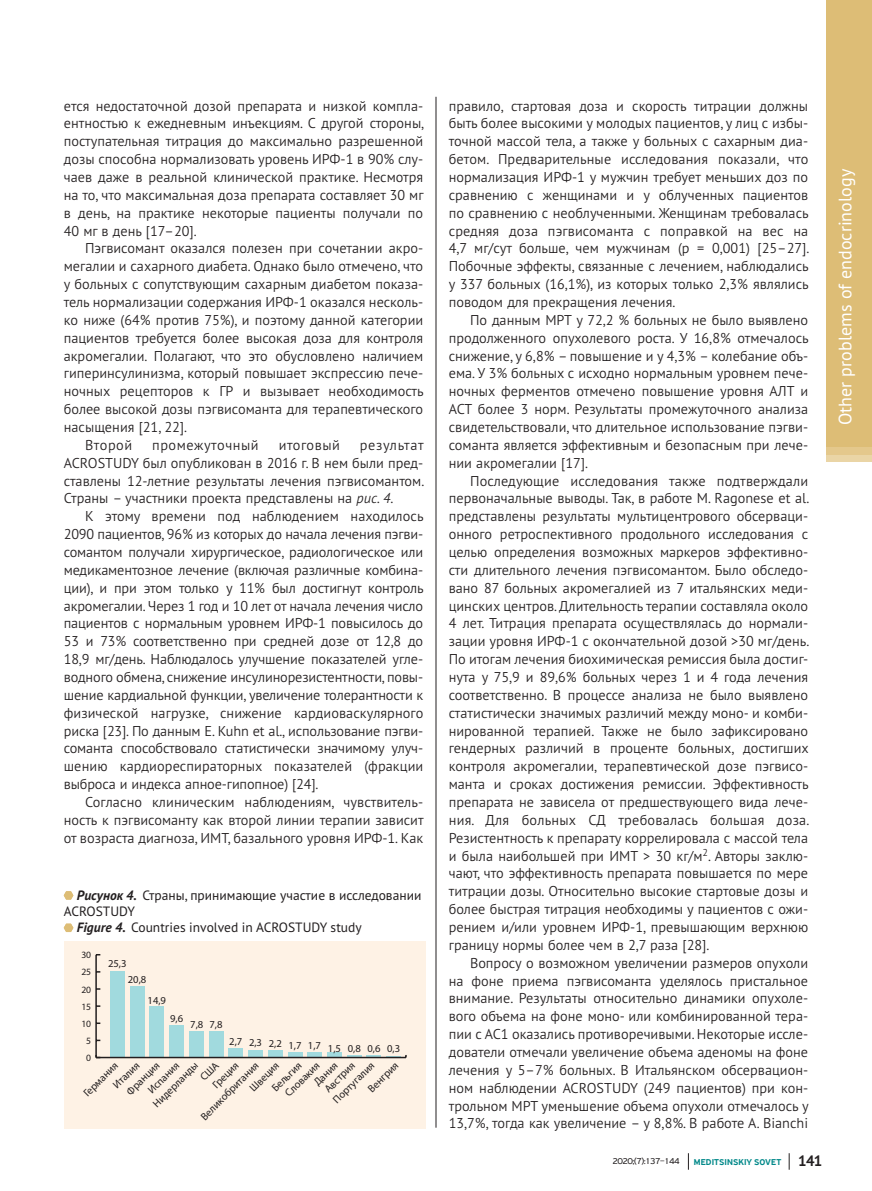
<style>
.page{position:relative;width:872px;height:1191px;background:#fff}
.page>*{position:absolute;margin:0;border:0;box-sizing:border-box;transform-origin:0 0}
.t1{font:18px "PT Sans Pro";color:#fff}
.t2{font:300 14.25px/17.9px "PT Sans Pro";color:#231f20;text-align:justify}
.t3{font:300 14.25px "PT Sans Pro";letter-spacing:.04em;color:#231f20}
.t4{font:13.5px "PT Sans Pro";color:#231f20}
.t5{font:10.65px/12.5px "Myriad Pro";color:#231f20}
.t6{font:9.6px "Myriad Pro";color:#231f20}
.t7{font:500 9px "PF Highway Sans Pro";letter-spacing:.01em;color:#008889}
.t8{font:9px "PF Highway Sans Pro";letter-spacing:-.06em;color:#231f20}
.s1{font-style:italic}
.s2{font-weight:700;font-style:italic}
.s3{font-family:"PT Sans Pro";font-weight:700;font-size:15px;color:#231f20}
</style>
<div class="page">
<svg style="left:788px;top:1153px;width:1px;height:16px"></svg>
<svg style="left:688px;top:1153px;width:1px;height:16px"></svg>
<div style="left:826px;top:0;width:46px;height:446px;background:#ddbd76"></div>
<hr style="left:436px;top:97px;width:1px;height:1030px;background:#231f20">
<svg style="left:64px;top:891px;width:9px;height:8px"></svg>
<svg style="left:64px;top:923px;width:9px;height:9px"></svg>
<div style="left:64px;top:941px;width:361px;height:187px;background:#fef2e5"></div>
<hr style="left:347px;top:1054px;width:15px;height:3px;background:#a1dade">
<div style="left:327px;top:1052px;width:15px;height:5px;background:#a1dade"></div>
<div style="left:307px;top:1051px;width:15px;height:6px;background:#a1dade"></div>
<div style="left:287px;top:1051px;width:15px;height:6px;background:#a1dade"></div>
<div style="left:268px;top:1050px;width:15px;height:7px;background:#a1dade"></div>
<div style="left:248px;top:1049px;width:15px;height:8px;background:#a1dade"></div>
<div style="left:228px;top:1048px;width:15px;height:9px;background:#a1dade"></div>
<div style="left:209px;top:1030px;width:14px;height:27px;background:#a1dade"></div>
<div style="left:189px;top:1030px;width:15px;height:27px;background:#a1dade"></div>
<div style="left:169px;top:1024px;width:15px;height:33px;background:#a1dade"></div>
<div style="left:149px;top:1006px;width:15px;height:51px;background:#a1dade"></div>
<div style="left:130px;top:986px;width:14px;height:71px;background:#a1dade"></div>
<div style="left:110px;top:970px;width:15px;height:87px;background:#a1dade"></div>
<hr style="left:96px;top:1056px;width:310px;height:2px;background:#231f20">
<svg style="left:366px;top:1055px;width:41px;height:2px"></svg>
<hr style="left:95px;top:954px;width:2px;height:103px;background:#231f20">
<hr style="left:99px;top:1190px;width:310px;height:1px;background:#231f20">
<p class="t2" style="left:64px;top:96px;width:362px">ется недостаточной дозой препарата и низкой компла&shy;ентностью к ежедневным инъекциям. С другой стороны, поступательная титрация до максимально разрешенной дозы способна нормализовать уровень ИРФ-1 в 90% слу&shy;чаев даже в реальной клинической практике. Несмотря на то, что максимальная доза препарата составляет 30 мг в день, на практике некоторые пациенты получали по 40 мг в день [17–20].</p>
<p class="t2" style="left:85px;top:239px;width:340px">Пэгвисомант оказался полезен при сочетании акро-</p>
<p class="t2" style="left:64px;top:257px;width:361px">мегалии и сахарного диабета. Однако было отмечено, что</p>
<p class="t2" style="left:64px;top:275px;width:361px">у больных с сопутствующим сахарным диабетом показа-</p>
<p class="t2" style="left:64px;top:293px;width:361px">тель нормализации содержания ИРФ-1 оказался несколь-</p>
<p class="t2" style="left:64px;top:310px;width:361px">ко ниже (64% против 75%), и поэтому данной категории</p>
<p class="t2" style="left:64px;top:328px;width:361px">пациентов требуется более высокая доза для контроля</p>
<p class="t2" style="left:64px;top:346px;width:361px">акромегалии. Полагают, что это обусловлено наличием</p>
<p class="t2" style="left:64px;top:364px;width:361px">гиперинсулинизма, который повышает экспрессию пече-</p>
<p class="t2" style="left:64px;top:382px;width:361px">ночных рецепторов к ГР и вызывает необходимость</p>
<p class="t2" style="left:64px;top:400px;width:361px">более высокой дозы пэгвисоманта для терапевтического</p>
<p class="t2" style="left:64px;top:418px;width:125px">насыщения [21, 22].</p>
<p class="t2" style="left:85px;top:435px;width:49px">Второй</p>
<p class="t3" style="left:152px;top:435px;width:108px">промежуточный</p>
<p class="t3" style="left:279px;top:435px;width:63px">итоговый</p>
<p class="t2" style="left:64px;top:435px;width:362px;text-indent:296px">результат ACROSTUDY был опубликован в 2016 г. В нем были пред&shy;ставлены 12-летние результаты лечения пэгвисомантом.<br>Страны – участники проекта представлены на <span class="s1">рис. 4</span>.</p>
<p class="t2" style="left:64px;top:507px;width:361px;text-align:left;text-indent:21px">К этому времени под наблюдением находилось 2090 пациентов, 96% из которых до начала лечения пэгви&shy;сомантом получали хирургическое, радиологическое или медикаментозное лечение (включая различные комбина&shy;ции), и при этом только у 11% был достигнут контроль акромегалии. Через 1 год и 10 лет от начала лечения число пациентов с нормальным уровнем ИРФ-1 повысилось до 53 и 73% соответственно при средней дозе от 12,8 до 18,9 мг/день. Наблюдалось улучшение показателей угле&shy;водного обмена, снижение инсулинорезистентности, повы&shy;шение кардиальной функции, увеличение толерантности к физической нагрузке, снижение кардиоваскулярного риска [23]. По данным E. Kuhn et al., использование пэгви&shy;соманта способствовало статистически значимому улуч&shy;шению кардиореспираторных показателей (фракции выброса и индекса апное-гипопное) [24].</p>
<p class="t2" style="left:64px;top:792px;width:361px;text-indent:21px">Согласно клиническим наблюдениям, чувствитель&shy;ность к пэгвисоманту как второй линии терапии зависит от возраста диагноза, ИМТ, базального уровня ИРФ-1. Как</p>
<p class="t4" style="left:77px;top:886px;width:346px"><span class="s2">Рисунок 4.</span> Страны, принимающие участие в исследовании</p>
<p class="t4" style="left:64px;top:902px;width:73px">ACROSTUDY</p>
<p class="t4" style="left:77px;top:918px;width:286px"><span class="s2">Figure 4.</span> Countries involved in ACROSTUDY study</p>
<p class="t6" style="left:81px;top:949px;width:11px">30</p>
<p class="t6" style="left:81px;top:966px;width:11px">25</p>
<p class="t6" style="left:81px;top:983px;width:11px">20</p>
<p class="t6" style="left:81px;top:1000px;width:11px">15</p>
<p class="t6" style="left:81px;top:1017px;width:11px">10</p>
<p class="t5" style="left:108px;top:957px;width:20px">25,3</p>
<p class="t5" style="left:128px;top:972px;width:20px">20,8</p>
<p class="t5" style="left:148px;top:993px;width:20px">14,9</p>
<p class="t5" style="left:170px;top:1012px;width:15px">9,6</p>
<p class="t5" style="left:190px;top:1017px;width:34px">7,8 7,8</p>
<p class="t6" style="left:86px;top:1034px;width:6px">5</p>
<p class="t5" style="left:229px;top:1038px;width:172px">2,7 2,3 2,2 1,7 1,7 1,5 0,8 0,6 0,3</p>
<p class="t6" style="left:86px;top:1052px;width:6px">0</p>
<p class="t5" style="left:110px;top:1082px;width:35px;rotate:-45deg">Италия</p>
<p class="t5" style="left:150px;top:1100px;width:60px;rotate:-45deg">Нидерланды</p>
<p class="t5" style="left:210px;top:1081px;width:34px;rotate:-45deg">Греция</p>
<p class="t5" style="left:124px;top:1088px;width:43px;rotate:-45deg">Франция</p>
<p class="t5" style="left:145px;top:1087px;width:41px;rotate:-45deg">Испания</p>
<p class="t5" style="left:257px;top:1072px;width:39px;line-height:15.9px;text-indent:-16px;rotate:-45deg">Швеция<br>Бельгия</p>
<p class="t5" style="left:198px;top:1113px;width:79px;rotate:-45deg">Великобритания</p>
<p class="t5" style="left:302px;top:1070px;width:43px;text-indent:-28px;rotate:-45deg">Словакия<br>Дания<br>Австрия</p>
<p class="t5" style="left:330px;top:1097px;width:55px;rotate:-45deg">Португалия</p>
<p class="t5" style="left:81px;top:1090px;width:45px;rotate:-45deg">Германия</p>
<p class="t5" style="left:365px;top:1086px;width:40px;rotate:-45deg">Венгрия</p>
<p class="t2" style="left:449px;top:96px;width:362px">правило, стартовая доза и скорость титрации должны быть более высокими у молодых пациентов, у лиц с избы&shy;точной массой тела, а также у больных с сахарным диа&shy;бетом. Предварительные исследования показали, что нормализация ИРФ-1 у мужчин требует меньших доз по сравнению с женщинами и у облученных пациентов по сравнению с необлученными. Женщинам требовалась средняя доза пэгвисоманта с поправкой на вес на 4,7 мг/сут больше, чем мужчинам (p = 0,001) [25–27].<br>Побочные эффекты, связанные с лечением, наблюдались у 337 больных (16,1%), из которых только 2,3% являлись поводом для прекращения лечения.</p>
<p class="t2" style="left:449px;top:310px;width:361px;text-indent:21px">По данным МРТ у 72,2 % больных не было выявлено продолженного опухолевого роста. У 16,8% отмечалось снижение, у 6,8% – повышение и у 4,3% – колебание объ&shy;ема. У 3% больных с исходно нормальным уровнем пече&shy;ночных ферментов отмечено повышение уровня АЛТ и АСТ более 3 норм. Результаты промежуточного анализа свидетельствовали, что длительное использование пэгви&shy;соманта является эффективным и безопасным при лече&shy;нии акромегалии [17].</p>
<p class="t2" style="left:449px;top:471px;width:362px;text-align:left;text-indent:21px">Последующие исследования также подтверждали первоначальные выводы. Так, в работе M. Ragonese et al. представлены результаты мультицентрового обсерваци&shy;онного ретроспективного продольного исследования с целью определения возможных маркеров эффективно&shy;сти длительного лечения пэгвисомантом. Было обследо&shy;вано 87 больных акромегалией из 7 итальянских меди&shy;цинских центров. Длительность терапии составляла около 4 лет. Титрация препарата осуществлялась до нормали&shy;зации уровня ИРФ-1 с окончательной дозой &gt;30 мг/день.<br>По итогам лечения биохимическая ремиссия была достиг&shy;нута у 75,9 и 89,6% больных через 1 и 4 года лечения соответственно. В процессе анализа не было выявлено статистически значимых различий между моно- и комби&shy;нированной терапией. Также не было зафиксировано гендерных различий в проценте больных, достигших контроля акромегалии, терапевтической дозе пэгвисо&shy;манта и сроках достижения ремиссии. Эффективность препарата не зависела от предшествующего вида лече&shy;ния. Для больных СД требовалась большая доза.<br>Резистентность к препарату коррелировала с массой тела и была наибольшей при ИМТ &gt; 30 кг/м<sup>2</sup>. Авторы заклю&shy;чают, что эффективность препарата повышается по мере титрации дозы. Относительно высокие стартовые дозы и более быстрая титрация необходимы у пациентов с ожи&shy;рением и/или уровнем ИРФ-1, превышающим верхнюю границу нормы более чем в 2,7 раза [28].</p>
<p class="t2" style="left:449px;top:953px;width:361px;text-indent:21px">Вопросу о возможном увеличении размеров опухоли на фоне приема пэгвисоманта уделялось пристальное внимание. Результаты относительно динамики опухоле&shy;вого объема на фоне моно- или комбинированной тера&shy;пии с АС1 оказались противоречивыми. Некоторые иссле&shy;дователи отмечали увеличение объема аденомы на фоне лечения у 5–7% больных. В Итальянском обсервацион&shy;ном наблюдении ACROSTUDY (249 пациентов) при кон&shy;трольном МРТ уменьшение объема опухоли отмечалось у 13,7%, тогда как увеличение – у 8,8%. В работе A. Bianchi</p>
<p class="t8" style="left:612px;top:1155px;width:69px">2020;(7):137–144</p>
<p class="t7" style="left:694px;top:1156px;width:130px">MEDITSINSKIY SOVET <span class="s3">141</span></p>
<p class="t1" style="left:833px;top:425px;width:258px;rotate:-90deg">Other problems of endocrinology</p>
</div>
